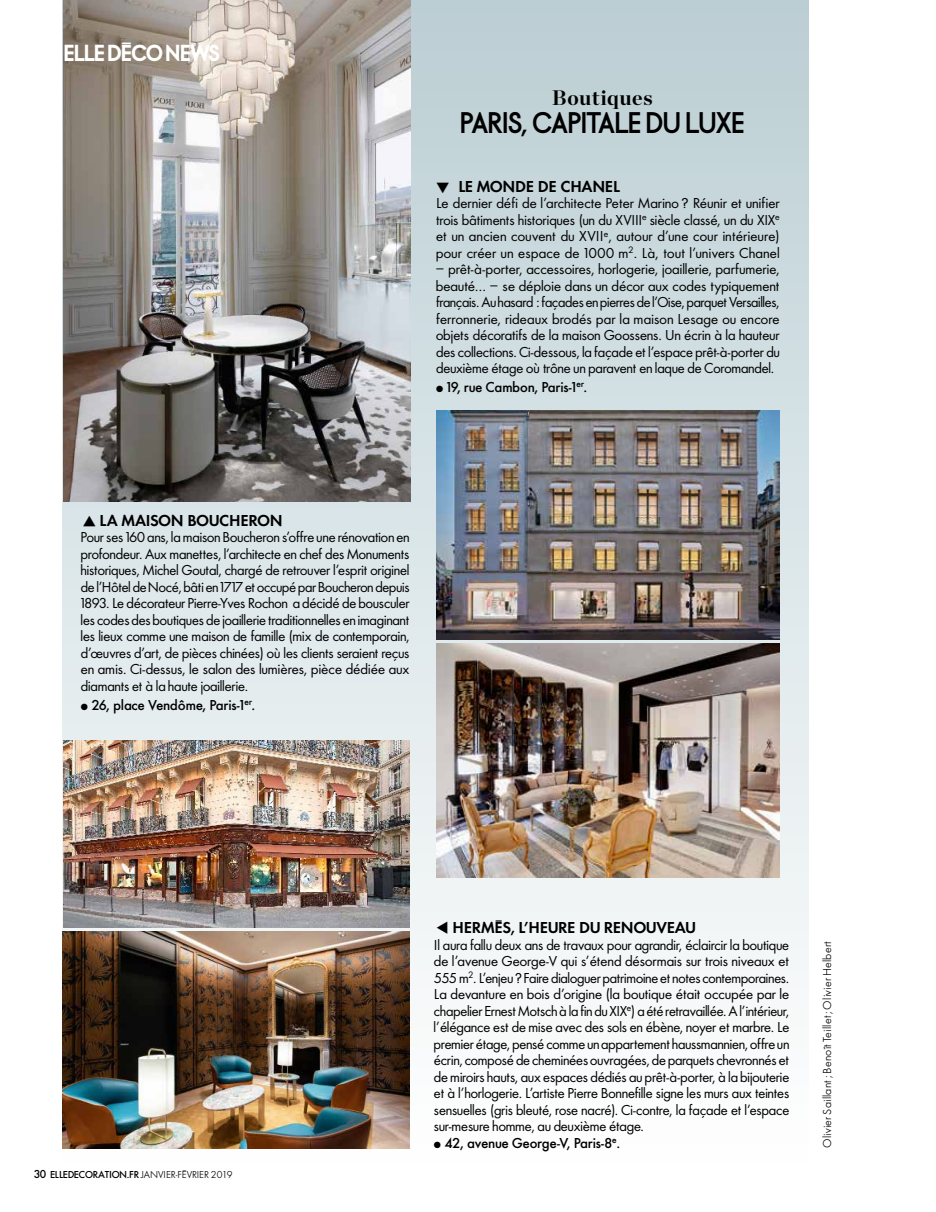
<style>
.page{position:relative;width:936px;height:1212px;background:#fff}
.page>*{position:absolute;margin:0;border:0;box-sizing:border-box;transform-origin:0 0}
.t1{font:700 27px "Elle Nova C Std";letter-spacing:-.015em;color:#000}
.t2{font:800 21px "Elle Nova C Std";letter-spacing:-.015em;color:#fff}
.t3{font:700 21px "Chronicle Display";letter-spacing:.02em;color:#000}
.t4{font:600 16.5px "Elle Gabor Std";letter-spacing:-.005em;color:#000}
.t5{font:15px/16.5px "Elle Gabor Std";letter-spacing:.01em;color:#000;text-align:justify}
.t6{font:500 15px "Elle Gabor Std";letter-spacing:.01em;color:#000}
.t7{font:12px "Elle Gabor Std Text";letter-spacing:.02em;color:#000}
.t8{font:10.5px "Elle Gabor Std Text";color:#000}
.s1{font-family:"Elle Gabor Std";font-weight:500;font-size:12px}
.s2{font-family:"Elle Gabor Std";font-weight:500}
</style>
<div class="page">
<div style="left:62px;top:0;width:746px;height:1162px;background:linear-gradient(to bottom,#bbced4,#fff)"></div>
<img style="left:436px;top:643px;width:343px;height:234px">
<img style="left:64px;top:740px;width:345px;height:187px">
<img style="left:62px;top:931px;width:347px;height:217px">
<img style="left:436px;top:410px;width:343px;height:230px">
<img style="left:63px;top:0;width:347px;height:502px">
<svg style="left:436px;top:182px;width:13px;height:11px"></svg>
<svg style="left:83px;top:516px;width:13px;height:10px"></svg>
<svg style="left:437px;top:921px;width:11px;height:13px"></svg>
<h2 class="t2" style="left:64px;top:40px;width:157px">ELLE DÉCO NEWS</h2>
<h2 class="t3" style="left:552px;top:80px;width:102px">Boutiques</h2>
<h1 class="t1" style="left:460px;top:108px;width:285px">PARIS, CAPITALE DU LUXE</h1>
<p class="t4" style="left:458px;top:176px;width:163px">LE MONDE DE CHANEL</p>
<p class="t5" style="left:436px;top:195px;width:345px">Le dernier défi de l’architecte Peter Marino ? Réunir et unifier trois bâtiments historiques (un du XVIII<sup>e</sup> siècle classé, un du XIX<sup>e </sup>et un ancien couvent du XVII<sup>e</sup>, autour d’une cour intérieure) pour créer un espace de 1000 m<sup>2</sup>. Là, tout l’univers Chanel</p>
<p class="t5" style="left:436px;top:261px;width:345px">– prêt-à-porter, accessoires, horlogerie, joaillerie, parfumerie, beauté… – se déploie dans un décor aux codes typiquement français. Au hasard : façades en pierres de l’Oise, parquet Versailles, ferronnerie, rideaux brodés par la maison Lesage ou encore objets décoratifs de la maison Goossens. Un écrin à la hauteur des collections. Ci-dessous, la façade et l’espace prêt-à-porter du deuxième étage où trône un paravent en laque de Coromandel.</p>
<p class="t6" style="left:436px;top:378px;width:153px">● 19, rue Cambon, Paris-1<sup>er</sup>.</p>
<p class="t4" style="left:99px;top:511px;width:185px">LA MAISON BOUCHERON</p>
<p class="t5" style="left:81px;top:529px;width:330px">Pour ses 160 ans, la maison Boucheron s’offre une rénovation en profondeur. Aux manettes, l’architecte en chef des Monuments historiques, Michel Goutal, chargé de retrouver l’esprit originel de l’Hôtel de Nocé, bâti en 1717 et occupé par Boucheron depuis 1893. Le décorateur Pierre-Yves Rochon a décidé de bousculer les codes des boutiques de joaillerie traditionnelles en imaginant les lieux comme une maison de famille (mix de contemporain, d’œuvres d’art, de pièces chinées) où les clients seraient reçus en amis. Ci-dessus, le salon des lumières, pièce dédiée aux diamants et à la haute joaillerie.</p>
<p class="t6" style="left:81px;top:696px;width:176px">● 26, place Vendôme, Paris-1<sup>er</sup>.</p>
<p class="t8" style="left:34px;top:1169px;width:200px"><span class="s1">30</span> <span class="s2">ELLEDECORATION.FR</span> JANVIER-FÉVRIER 2019</p>
<p class="t4" style="left:452px;top:918px;width:245px">HERMÈS, L’HEURE DU RENOUVEAU</p>
<p class="t5" style="left:434px;top:937px;width:357px">Il aura fallu deux ans de travaux pour agrandir, éclaircir la boutique de l’avenue George-V qui s’étend désormais sur trois niveaux et 555 m<sup>2</sup>. L’enjeu? Faire dialoguer patrimoine et notes contemporaines.<br>La devanture en bois d’origine (la boutique était occupée par le chapelier Ernest Motsch à la fin du XIX<sup>e</sup>) a été retravaillée. A l’intérieur, l’élégance est de mise avec des sols en ébène, noyer et marbre. Le premier étage, pensé comme un appartement haussmannien, offre un écrin, composé de cheminées ouvragées, de parquets chevronnés et de miroirs hauts, aux espaces dédiés au prêt-à-porter, à la bijouterie et à l’horlogerie. L’artiste Pierre Bonnefille signe les murs aux teintes sensuelles (gris bleuté, rose nacré). Ci-contre, la façade et l’espace sur-mesure homme, au deuxième étage.</p>
<p class="t6" style="left:434px;top:1134px;width:188px">● 42, avenue George-V, Paris-8<sup>e</sup>.</p>
<p class="t7" style="left:820px;top:1148px;width:208px;rotate:-90deg">OLIVIER SAILLANT ; BENOÎT TEILLET ; OLIVIER HELBERT</p>
</div>
